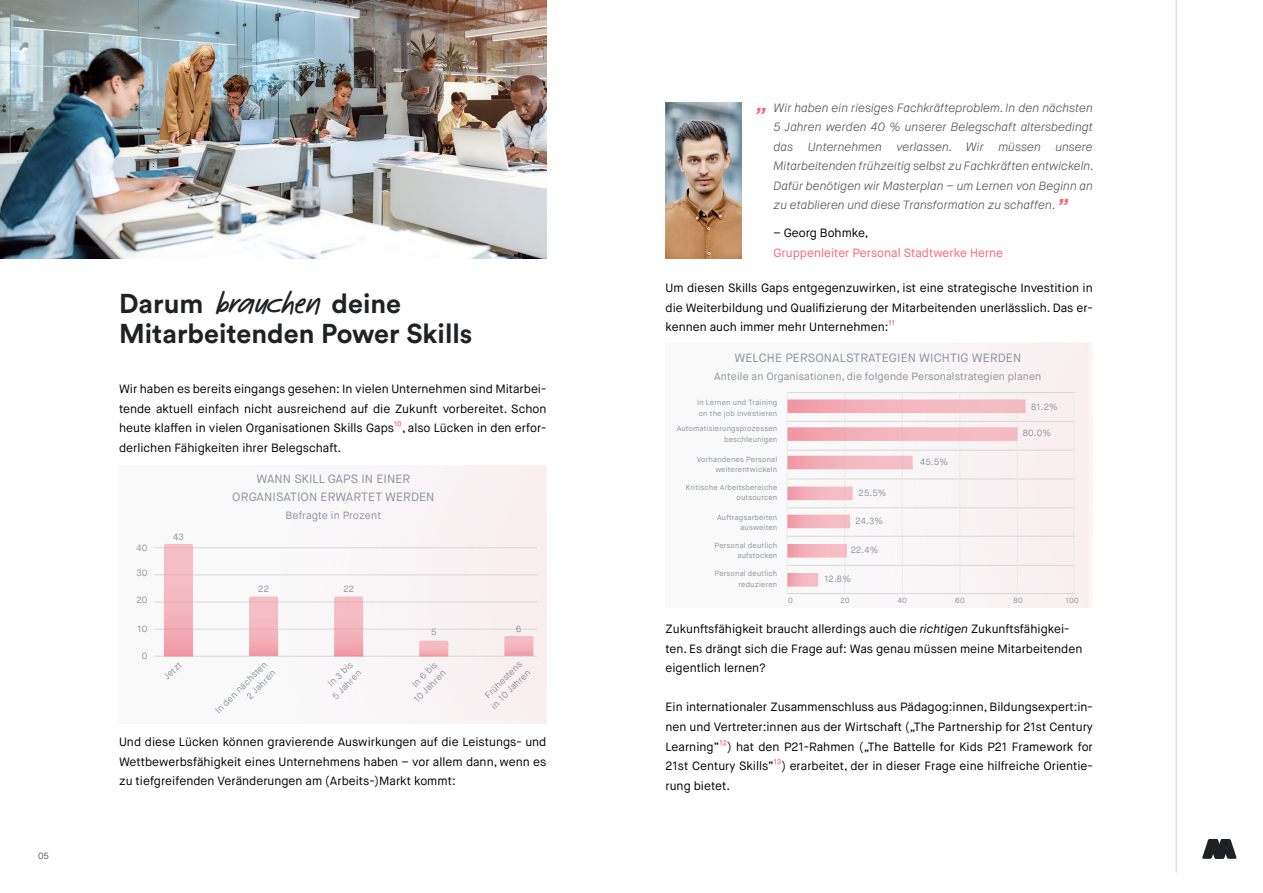
<style>
.page{position:relative;width:1263px;height:893px;background:#fff}
.page>*{position:absolute;margin:0;border:0;box-sizing:border-box;transform-origin:0 0}
.t1{font:700 27px/30px "Circular Std";color:#1f2124}
.t2{font:italic 27px "Maison Neue";color:#fc6676}
.t3{font:12px/19.5px "Maison Neue";color:#000;text-align:justify}
.t4{font:italic 300 12px/19.5px "Maison Neue";color:#575756;text-align:justify}
.t5{font:12px/18px "Maison Neue";letter-spacing:.01em;color:#8c929d;text-align:center}
.t6{font:12px "Maison Neue";color:#fc6676}
.t7{font:10.5px "Maison Neue";letter-spacing:.01em;color:#8c929d}
.t8{font:9px/12px "Maison Neue";letter-spacing:.02em;color:#8c929d;text-align:right}
.t9{font:9px "Maison Neue";color:#5a5a5a}
.t10{font:7.5px/10.5px "Maison Neue";letter-spacing:.02em;color:#8c929d;text-align:right}
.s1{font-family:"Bright Clones Regular";font-weight:400;font-size:45px}
.s2{color:#fc6676}
.s3{font-style:italic}
</style>
<div class="page">
<hr style="left:1176px;top:0;width:1px;height:873px;background:#a0aec1">
<svg style="left:1202px;top:839px;width:34px;height:20px"></svg>
<div style="left:665px;top:343px;width:424px;height:265px;background:#f9f9fa"></div>
<hr style="left:787px;top:392px;width:288px;height:1px;background:#dbd8da">
<hr style="left:787px;top:421px;width:288px;height:1px;background:#dbd8da">
<hr style="left:787px;top:450px;width:288px;height:1px;background:#dbd8da">
<hr style="left:787px;top:479px;width:288px;height:1px;background:#dbd8da">
<hr style="left:787px;top:508px;width:288px;height:1px;background:#dbd8da">
<hr style="left:787px;top:565px;width:288px;height:1px;background:#dbd8da">
<hr style="left:787px;top:392px;width:1px;height:202px;background:#edebec">
<hr style="left:844px;top:392px;width:1px;height:202px;background:#edebec">
<hr style="left:902px;top:392px;width:1px;height:202px;background:#edebec">
<hr style="left:959px;top:392px;width:1px;height:202px;background:#edebec">
<hr style="left:1017px;top:392px;width:1px;height:202px;background:#edebec">
<hr style="left:1073px;top:392px;width:1px;height:202px;background:#edebec">
<hr style="left:787px;top:593px;width:288px;height:1px;background:#dbd8da">
<hr style="left:787px;top:536px;width:288px;height:1px;background:#dbd8da">
<svg style="left:787px;top:399px;width:238px;height:14px;background:#f3b4bd"></svg>
<svg style="left:787px;top:427px;width:230px;height:14px;background:#f3b4bd"></svg>
<svg style="left:787px;top:456px;width:126px;height:13px;background:#f3b3bc"></svg>
<svg style="left:787px;top:487px;width:66px;height:13px"></svg>
<svg style="left:787px;top:515px;width:63px;height:13px"></svg>
<svg style="left:787px;top:544px;width:60px;height:14px"></svg>
<svg style="left:787px;top:573px;width:31px;height:14px"></svg>
<div style="left:119px;top:465px;width:427px;height:259px;background:#f9f9fa"></div>
<img style="left:209px;top:501px;width:337px;height:182px">
<hr style="left:154px;top:547px;width:383px;height:1px;background:#dbd8da">
<hr style="left:154px;top:575px;width:383px;height:1px;background:#dbd8da">
<hr style="left:154px;top:602px;width:383px;height:1px;background:#dbd8da">
<hr style="left:154px;top:629px;width:383px;height:1px;background:#dbd8da">
<hr style="left:154px;top:656px;width:383px;height:1px;background:#dbd8da">
<svg style="left:164px;top:544px;width:29px;height:112px;background:#f3b3bc"></svg>
<svg style="left:249px;top:596px;width:29px;height:60px;background:#f3b4bd"></svg>
<svg style="left:504px;top:636px;width:29px;height:20px"></svg>
<svg style="left:419px;top:641px;width:29px;height:15px"></svg>
<svg style="left:334px;top:596px;width:29px;height:60px;background:#f3b3bc"></svg>
<img style="left:665px;top:102px;width:76px;height:157px">
<img style="left:0;top:0;width:546px;height:259px">
<p class="t9" style="left:38px;top:850px;width:12px">05</p>
<h1 class="t1" style="left:119px;top:288px;width:355px">Darum <span class="s1">brauchen</span> deine<br>Mitarbeitenden Power Skills</h1>
<p class="t3" style="left:119px;top:379px;width:429px">Wir haben es bereits eingangs gesehen: In vielen Unternehmen sind Mitarbei&shy;tende aktuell einfach nicht ausreichend auf die Zukunft vorbereitet. Schon heute klaffen in vielen Organisationen Skills Gaps<span class="s2">¹⁰</span>, also Lücken in den erfor&shy;derlichen Fähigkeiten ihrer Belegschaft.</p>
<p class="t8" style="left:137px;top:542px;width:12px">40</p>
<p class="t8" style="left:136px;top:567px;width:13px">30</p>
<p class="t8" style="left:136px;top:594px;width:12px">20</p>
<p class="t8" style="left:138px;top:623px;width:11px">10</p>
<p class="t8" style="left:142px;top:650px;width:7px">0</p>
<p class="t8" style="left:173px;top:531px;width:12px">43</p>
<p class="t8" style="left:161px;top:674px;width:23px;rotate:-45deg">Jetzt</p>
<p class="t5" style="left:232px;top:470px;width:204px">WANN SKILL GAPS IN EINER<br>ORGANISATION ERWARTET WERDEN</p>
<p class="t7" style="left:286px;top:508px;width:97px">Befragte in Prozent</p>
<p class="t8" style="left:258px;top:583px;width:12px">22</p>
<p class="t8" style="left:343px;top:583px;width:12px">22</p>
<p class="t8" style="left:431px;top:626px;width:7px">5</p>
<p class="t8" style="left:516px;top:622px;width:7px">6</p>
<p class="t8" style="left:212px;top:708px;width:71px;rotate:-45deg">In den nächsten<br>2 Jahren</p>
<p class="t8" style="left:321px;top:685px;width:38px;rotate:-45deg">In 3 bis<br>5 Jahren</p>
<p class="t8" style="left:403px;top:688px;width:43px;rotate:-45deg">In 6 bis<br>10 Jahren</p>
<p class="t8" style="left:480px;top:695px;width:53px;text-align:center;rotate:-45deg">Frühestens in 10 Jahren</p>
<p class="t3" style="left:119px;top:732px;width:429px">Und diese Lücken können gravierende Auswirkungen auf die Leistungs- und Wettbewerbsfähigkeit eines Unternehmens haben – vor allem dann, wenn es zu tiefgreifenden Veränderungen am (Arbeits-)Markt kommt:</p>
<p class="t4" style="left:773px;top:98px;width:322px">Wir haben ein riesiges Fachkräfteproblem. In den nächsten 5 Jahren werden 40 % unserer Belegschaft altersbedingt das Unternehmen verlassen. Wir müssen unsere Mitarbeitenden frühzeitig selbst zu Fachkräften entwickeln.<br>Dafür benötigen wir Masterplan – um Lernen von Beginn an zu etablieren und diese Transformation zu schaffen.</p>
<p class="t3" style="left:773px;top:223px;width:97px">– Georg Bohmke,</p>
<p class="t6" style="left:773px;top:245px;width:231px">Gruppenleiter Personal Stadtwerke Herne</p>
<h1 class="t2" style="left:756px;top:84px;width:14px">„</h1>
<h1 class="t2" style="left:1059px;top:176px;width:14px">„</h1>
<p class="t3" style="left:665px;top:279px;width:429px">Um diesen Skills Gaps entgegenzuwirken, ist eine strategische Investition in die Weiterbildung und Qualifizierung der Mitarbeitenden unerlässlich. Das er&shy;kennen auch immer mehr Unternehmen:<span class="s2">¹¹</span></p>
<p class="t5" style="left:734px;top:349px;width:288px">WELCHE PERSONALSTRATEGIEN WICHTIG WERDEN</p>
<p class="t7" style="left:714px;top:370px;width:329px">Anteile an Organisationen, die folgende Personalstrategien planen</p>
<p class="t10" style="left:697px;top:397px;width:82px;text-align:left">In Lernen und Training on the job investieren</p>
<p class="t10" style="left:677px;top:423px;width:102px">Automatisierungsprozessen beschleunigen</p>
<p class="t10" style="left:697px;top:454px;width:82px">Vorhandenes Personal weiterentwickeln</p>
<p class="t10" style="left:686px;top:482px;width:93px">Kritische Arbeitsbereiche outsourcen</p>
<p class="t10" style="left:717px;top:512px;width:62px">Auftragsarbeiten ausweiten</p>
<p class="t10" style="left:714px;top:540px;width:64px">Personal deutlich aufstocken</p>
<p class="t10" style="left:714px;top:568px;width:64px">Personal deutlich reduzieren</p>
<p class="t8" style="left:1031px;top:401px;width:28px">81.2%</p>
<p class="t8" style="left:1023px;top:427px;width:30px">80.0%</p>
<p class="t8" style="left:920px;top:456px;width:29px">45.5%</p>
<p class="t8" style="left:859px;top:487px;width:29px">25.5%</p>
<p class="t8" style="left:855px;top:514px;width:29px">24.3%</p>
<p class="t8" style="left:851px;top:544px;width:29px">22.4%</p>
<p class="t8" style="left:824px;top:573px;width:28px">12.8%</p>
<p class="t10" style="left:788px;top:595px;width:6px">0</p>
<p class="t10" style="left:841px;top:595px;width:11px">20</p>
<p class="t10" style="left:898px;top:595px;width:11px">40</p>
<p class="t10" style="left:955px;top:595px;width:11px">60</p>
<p class="t10" style="left:1014px;top:595px;width:11px">80</p>
<p class="t10" style="left:1066px;top:595px;width:15px">100</p>
<p class="t3" style="left:665px;top:620px;width:418px;text-align:left">Zukunftsfähigkeit braucht allerdings auch die <span class="s3">richtigen</span> Zukunftsfähigkei&shy;ten. Es drängt sich die Frage auf: Was genau müssen meine Mitarbeitenden eigentlich lernen?</p>
<p class="t3" style="left:665px;top:698px;width:429px">Ein internationaler Zusammenschluss aus Pädagog:innen, Bildungsexpert:in&shy;nen und Vertreter:innen aus der Wirtschaft („The Partnership for 21st Century Learning”<span class="s2">¹²</span>) hat den P21-Rahmen („The Battelle for Kids P21 Framework for 21st Century Skills”<span class="s2">¹³</span>) erarbeitet, der in dieser Frage eine hilfreiche Orientie&shy;rung bietet.</p>
</div>
